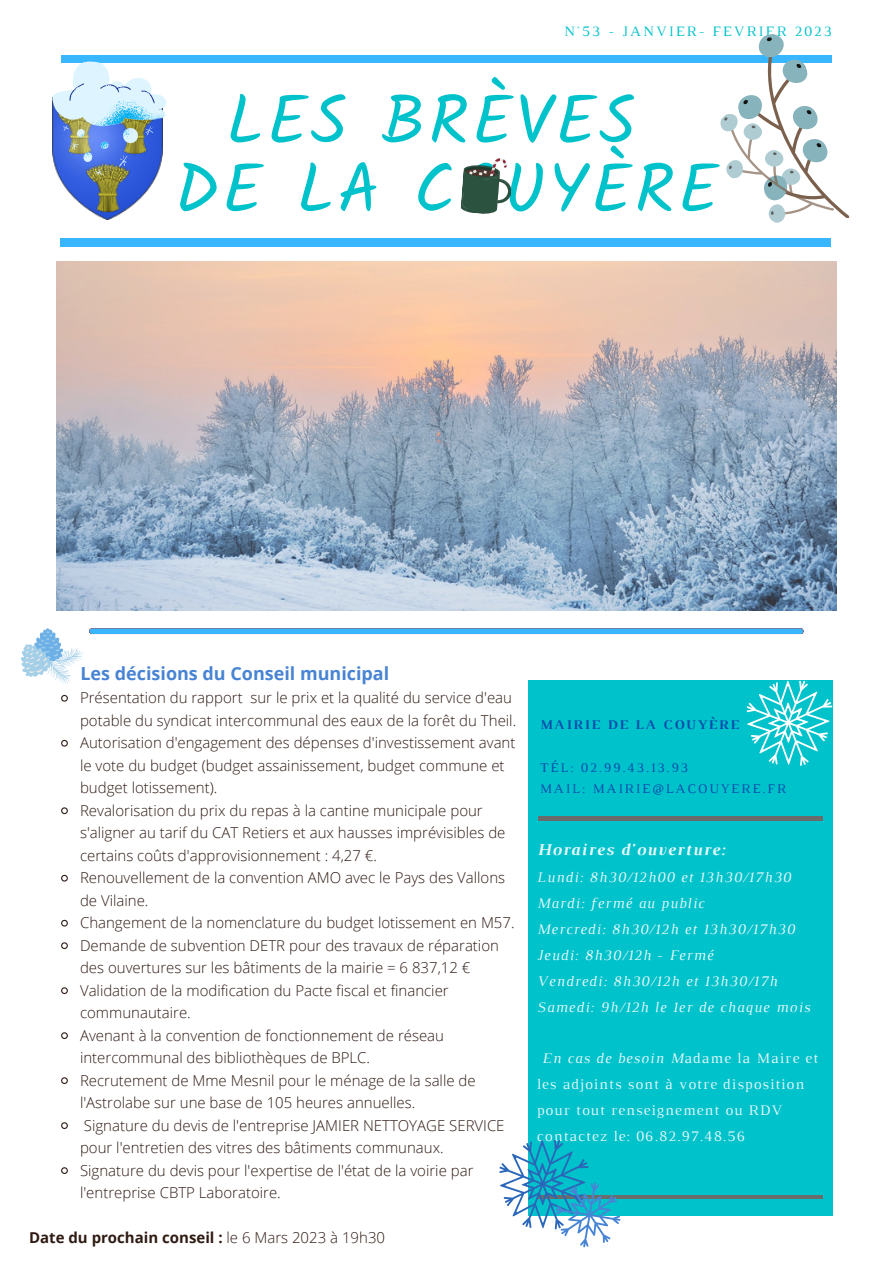
<style>
.page{position:relative;width:893px;height:1264px;background:#fff}
.page>*{position:absolute;margin:0;border:0;box-sizing:border-box;transform-origin:0 0}
.t1{font:68.55px/68.6px "Kalam";letter-spacing:.05em;color:#00c2cb;text-align:center}
.t2{font:700 18px "Open Sans";color:#4884d4}
.t3{font:italic 700 16.8px "Luthier";letter-spacing:.07em;color:#fff}
.t4{font:300 15px/22.5px "Open Sans";color:#2f1b14}
.t5{font:italic 15px/25.8px "Luthier";letter-spacing:.07em;color:#fff}
.t6{font:15px/25.8px "Luthier";letter-spacing:.07em;color:#fff}
.t7{font:700 15px "Open Sans";color:#2f1b14}
.t8{font:14.7px "Luthier";letter-spacing:.14em;color:#00c2cb}
.t9{font:13.5px/21.3px "Luthier";letter-spacing:.14em;color:#004aad}
.t10{font:700 13.5px "Luthier";letter-spacing:.14em;color:#004aad}
.s1{font-weight:300}
.s2{font-style:italic}
</style>
<div class="page">
<div style="left:61px;top:238px;width:770px;height:8px;background:#38b6ff"></div>
<div style="left:61px;top:55px;width:770px;height:8px;background:#38b6ff"></div>
<div style="left:528px;top:680px;width:304px;height:535px;background:#00c2cb"></div>
<hr style="left:538px;top:1195px;width:284px;height:3px;background:#c42217">
<hr style="left:538px;top:816px;width:284px;height:4px;background:#696c6a">
<img style="left:57px;top:175px;width:101px;height:44px">
<div style="left:92px;top:628px;width:708px;height:6px;background:#38b6ff"></div>
<img style="left:57px;top:262px;width:779px;height:348px">
<svg style="left:499px;top:1140px;width:135px;height:108px"></svg>
<svg style="left:746px;top:680px;width:86px;height:85px"></svg>
<svg style="left:21px;top:628px;width:62px;height:56px"></svg>
<svg style="left:461px;top:158px;width:50px;height:56px"></svg>
<svg style="left:720px;top:34px;width:130px;height:189px"></svg>
<svg style="left:52px;top:61px;width:115px;height:114px"></svg>
<svg style="left:61px;top:694px;width:7px;height:8px"></svg>
<svg style="left:61px;top:739px;width:7px;height:8px"></svg>
<svg style="left:61px;top:807px;width:7px;height:8px"></svg>
<svg style="left:61px;top:874px;width:7px;height:8px"></svg>
<svg style="left:61px;top:919px;width:7px;height:8px"></svg>
<svg style="left:61px;top:942px;width:7px;height:7px"></svg>
<svg style="left:61px;top:987px;width:7px;height:7px"></svg>
<svg style="left:61px;top:1032px;width:7px;height:7px"></svg>
<svg style="left:61px;top:1077px;width:7px;height:7px"></svg>
<svg style="left:61px;top:1122px;width:7px;height:7px"></svg>
<svg style="left:61px;top:1167px;width:7px;height:7px"></svg>
<p class="t8" style="left:564px;top:26px;width:269px">N°53 - JANVIER- FEVRIER 2023</p>
<h1 class="t1" style="left:175px;top:86px;width:545px">LES BRÈVES<br>DE LA COUYÈRE</h1>
<p class="t2" style="left:80px;top:660px;width:310px">Les décisions du Conseil municipal</p>
<p class="t4" style="left:80px;top:686px;width:437px">Présentation du rapport sur le prix et la qualité du service d'eau potable du syndicat intercommunal des eaux de la forêt du Theil.<br>Autorisation d'engagement des dépenses d'investissement avant le vote du budget (budget assainissement, budget commune et budget lotissement).<br>Revalorisation du prix du repas à la cantine municipale pour s'aligner au tarif du CAT Retiers et aux hausses imprévisibles de certains coûts d'approvisionnement : 4,27 €.<br>Renouvellement de la convention AMO avec le Pays des Vallons de Vilaine.<br>Changement de la nomenclature du budget lotissement en M57.<br>Demande de subvention DETR pour des travaux de réparation des ouvertures sur les bâtiments de la mairie = 6 837,12 € Validation de la modification du Pacte fiscal et financier communautaire.<br>Avenant à la convention de fonctionnement de réseau intercommunal des bibliothèques de BPLC.<br>Recrutement de Mme Mesnil pour le ménage de la salle de l'Astrolabe sur une base de 105 heures annuelles.<br>Signature du devis de l'entreprise JAMIER NETTOYAGE SERVICE pour l'entretien des vitres des bâtiments communaux.<br>Signature du devis pour l'expertise de l'état de la voirie par l'entreprise CBTP Laboratoire.</p>
<p class="t7" style="left:29px;top:1227px;width:357px">Date du prochain conseil : <span class="s1">le 6 Mars 2023 à 19h30</span></p>
<p class="t10" style="left:540px;top:719px;width:200px">MAIRIE DE LA COUYÈRE</p>
<p class="t9" style="left:540px;top:757px;width:248px">TÉL: 02.99.43.13.93<br>MAIL: MAIRIE@LACOUYERE.FR</p>
<p class="t3" style="left:537px;top:843px;width:189px">Horaires d'ouverture:</p>
<p class="t5" style="left:537px;top:865px;width:275px">Lundi: 8h30/12h00 et 13h30/17h30<br>Mardi: fermé au public<br>Mercredi: 8h30/12h et 13h30/17h30<br>Jeudi: 8h30/12h - Fermé<br>Vendredi: 8h30/12h et 13h30/17h<br>Samedi: 9h/12h le 1er de chaque mois</p>
<p class="t6" style="left:537px;top:1046px;width:282px;text-indent:5px"><span class="s2">En cas de besoin M</span>adame la Maire et les adjoints sont à votre disposition pour tout renseignement ou RDV contactez le: 06.82.97.48.56</p>
</div>
